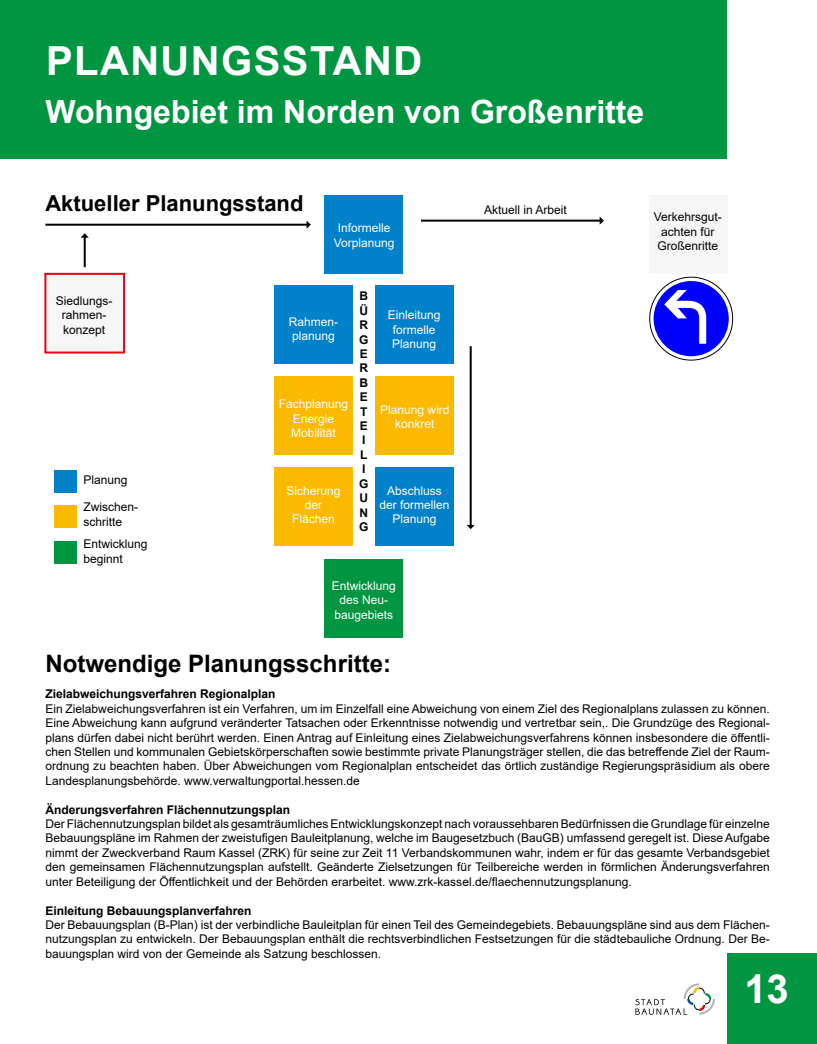
<style>
.page{position:relative;width:817px;height:1044px;background:#fff}
.page>*{position:absolute;margin:0;border:0;box-sizing:border-box;transform-origin:0 0}
.t1{font:700 40px "Arial";letter-spacing:.035em;color:#fff}
.t2{font:700 32px "Arial";color:#fff}
.t3{font:700 24px "Arial";color:#000}
.t4{font:700 22px "Arial";color:#000}
.t5{font:12px/14.4px "Arial";color:#000;text-align:justify}
.t6{font:12px/14.4px "Arial";color:#fff;text-align:center}
.t7{font:700 12px/14.4px "Arial";color:#000}
</style>
<div class="page">
<div style="left:0;top:0;width:726px;height:159px;background:#009641"></div>
<div style="left:727px;top:953px;width:89px;height:90px;background:#009641"></div>
<svg style="left:635px;top:983px;width:79px;height:31px"></svg>
<div style="left:324px;top:195px;width:79px;height:78px;background:#0081c9"></div>
<div style="left:324px;top:559px;width:79px;height:79px;background:#009641"></div>
<div style="left:274px;top:285px;width:78px;height:79px;background:#0081c9"></div>
<div style="left:375px;top:285px;width:79px;height:79px;background:#0081c9"></div>
<div style="left:274px;top:376px;width:78px;height:79px;background:#fbba00"></div>
<div style="left:375px;top:376px;width:79px;height:79px;background:#fbba00"></div>
<div style="left:274px;top:467px;width:78px;height:78px;background:#fbba00"></div>
<div style="left:375px;top:467px;width:79px;height:78px;background:#0081c9"></div>
<div style="left:54px;top:541px;width:23px;height:23px;background:#009641"></div>
<div style="left:54px;top:469px;width:23px;height:23px;background:#0081c9"></div>
<div style="left:54px;top:505px;width:23px;height:23px;background:#fbba00"></div>
<hr style="left:45px;top:224px;width:263px;height:2px;background:#000">
<svg style="left:306px;top:220px;width:5px;height:9px"></svg>
<hr style="left:421px;top:219px;width:180px;height:2px;background:#000">
<svg style="left:599px;top:216px;width:5px;height:9px"></svg>
<div style="left:648px;top:195px;width:79px;height:79px;background:#f6f6f6"></div>
<svg style="left:649px;top:277px;width:83px;height:83px"></svg>
<hr style="left:469px;top:346px;width:2px;height:180px;background:#000">
<svg style="left:467px;top:524px;width:7px;height:5px"></svg>
<div style="left:44px;top:273px;width:81px;height:80px;background:#f6f6f6;border:2px solid #e30613"></div>
<hr style="left:84px;top:236px;width:2px;height:31px;background:#000">
<svg style="left:81px;top:233px;width:7px;height:4px"></svg>
<h1 class="t1" style="left:46px;top:32px;width:378px">PLANUNGSSTAND</h1>
<h2 class="t2" style="left:45px;top:89px;width:600px">Wohngebiet im Norden von Großenritte</h2>
<h3 class="t4" style="left:45px;top:187px;width:259px">Aktueller Planungsstand</h3>
<p class="t6" style="left:334px;top:221px;width:62px">Informelle<br>Vorplanung</p>
<p class="t5" style="left:56px;top:293px;width:58px;text-align:center">Siedlungs&shy;rahmen&shy;konzept</p>
<p class="t5" style="left:83px;top:472px;width:46px">Planung</p>
<p class="t5" style="left:83px;top:499px;width:56px">Zwischen&shy;schritte</p>
<p class="t5" style="left:83px;top:537px;width:66px">Entwicklung beginnt</p>
<p class="t7" style="left:359px;top:289px;width:11px">B<br>Ü<br>R<br>G<br>E<br>R<br>B<br>E<br>T<br>E<br>I<br>L<br>I<br>G<br>U<br>N<br>G</p>
<p class="t6" style="left:289px;top:314px;width:51px;text-align:left">Rahmen&shy;planung</p>
<p class="t6" style="left:387px;top:308px;width:54px">Einleitung formelle<br>Planung</p>
<p class="t6" style="left:279px;top:397px;width:71px">Fachplanung<br>Energie<br>Mobilität</p>
<p class="t6" style="left:380px;top:402px;width:71px">Planung wird konkret</p>
<p class="t6" style="left:286px;top:483px;width:56px">Sicherung der<br>Flächen</p>
<p class="t6" style="left:379px;top:483px;width:72px">Abschluss der formellen<br>Planung</p>
<p class="t6" style="left:332px;top:578px;width:66px">Entwicklung des Neu&shy;baugebiets</p>
<h3 class="t3" style="left:45px;top:646px;width:347px">Notwendige Planungsschritte:</h3>
<p class="t5" style="left:484px;top:202px;width:84px">Aktuell in Arbeit</p>
<p class="t5" style="left:653px;top:210px;width:70px;text-align:center">Verkehrsgut&shy;achten für<br>Großenritte</p>
<p class="t7" style="left:45px;top:686px;width:232px">Zielabweichungsverfahren Regionalplan</p>
<p class="t5" style="left:45px;top:701px;width:725px">Ein Zielabweichungsverfahren ist ein Verfahren, um im Einzelfall eine Abweichung von einem Ziel des Regionalplans zulassen zu können.<br>Eine Abweichung kann aufgrund veränderter Tatsachen oder Erkenntnisse notwendig und vertretbar sein,. Die Grundzüge des Regional&shy;plans dürfen dabei nicht berührt werden. Einen Antrag auf Einleitung eines Zielabweichungsverfahrens können insbesondere die öffentli&shy;chen Stellen und kommunalen Gebietskörperschaften sowie bestimmte private Planungsträger stellen, die das betreffende Ziel der Raum&shy;ordnung zu beachten haben. Über Abweichungen vom Regionalplan entscheidet das örtlich zuständige Regierungspräsidium als obere Landesplanungsbehörde. www.verwaltungportal.hessen.de</p>
<p class="t7" style="left:45px;top:802px;width:246px">Änderungsverfahren Flächennutzungsplan</p>
<p class="t5" style="left:45px;top:816px;width:725px">Der Flächennutzungsplan bildet als gesamträumliches Entwicklungskonzept nach voraussehbaren Bedürfnissen die Grundlage für einzelne Bebauungspläne im Rahmen der zweistufigen Bauleitplanung, welche im Baugesetzbuch (BauGB) umfassend geregelt ist. Diese Aufgabe nimmt der Zweckverband Raum Kassel (ZRK) für seine zur Zeit 11 Verbandskommunen wahr, indem er für das gesamte Verbandsgebiet den gemeinsamen Flächennutzungsplan aufstellt. Geänderte Zielsetzungen für Teilbereiche werden in förmlichen Änderungsverfahren unter Beteiligung der Öffentlichkeit und der Behörden erarbeitet. www.zrk-kassel.de/flaechennutzungsplanung.</p>
<p class="t7" style="left:45px;top:902px;width:208px">Einleitung Bebauungsplanverfahren</p>
<p class="t5" style="left:45px;top:917px;width:725px">Der Bebauungsplan (B-Plan) ist der verbindliche Bauleitplan für einen Teil des Gemeindegebiets. Bebauungspläne sind aus dem Flächen&shy;nutzungsplan zu entwickeln. Der Bebauungsplan enthält die rechtsverbindlichen Festsetzungen für die städtebauliche Ordnung. Der Be&shy;bauungsplan wird von der Gemeinde als Satzung beschlossen.</p>
<h1 class="t1" style="left:744px;top:960px;width:46px">13</h1>
</div>
